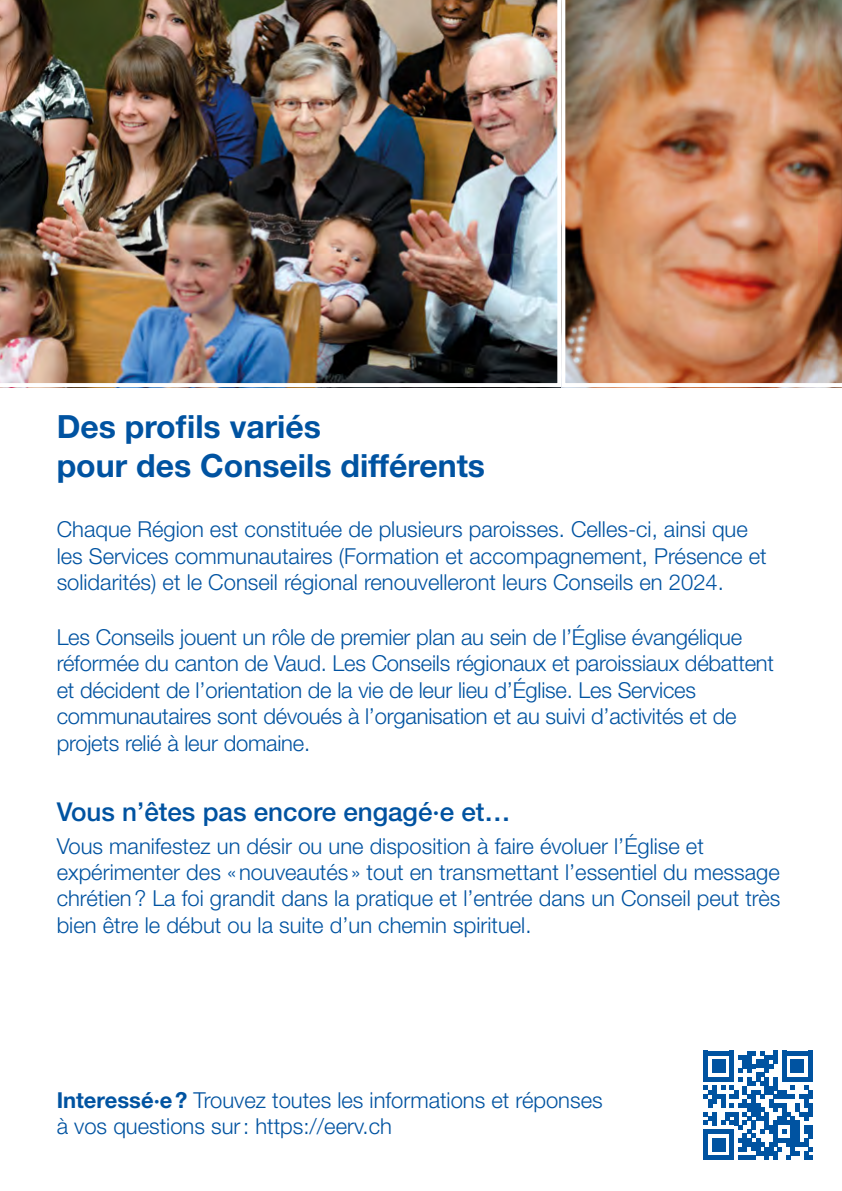
<style>
.page{position:relative;width:842px;height:1191px;background:#fff}
.page>*{position:absolute;margin:0;border:0;box-sizing:border-box;transform-origin:0 0}
.t1{font:700 32px/38.4px "Helvetica Neue LT Std";color:#0053a1}
.t2{font:500 26px "Helvetica Neue LT Std";color:#0053a1}
.t3{font:300 22px/26.4px "Helvetica Neue LT Std";color:#0053a1}
.s1{font-weight:700}
</style>
<div class="page">
<svg style="left:703px;top:1050px;width:110px;height:110px"></svg>
<img style="left:0;top:0;width:558px;height:384px">
<img style="left:561px;top:0;width:281px;height:387px">
<h1 class="t1" style="left:57px;top:407px;width:430px">Des profils variés<br>pour des Conseils différents</h1>
<p class="t3" style="left:57px;top:516px;width:711px">Chaque Région est constituée de plusieurs paroisses. Celles-ci, ainsi que les Services communautaires (Formation et accompagnement, Présence et solidarités) et le Conseil régional renouvelleront leurs Conseils en 2024.</p>
<p class="t3" style="left:57px;top:623px;width:719px">Les Conseils jouent un rôle de premier plan au sein de l’Église évangélique réformée du canton de Vaud. Les Conseils régionaux et paroissiaux débattent et décident de l’orientation de la vie de leur lieu d’Église. Les Services communautaires sont dévoués à l’organisation et au suivi d’activités et de projets relié à leur domaine.</p>
<p class="t2" style="left:57px;top:796px;width:455px">Vous n’êtes pas encore engagé·e et…</p>
<p class="t3" style="left:57px;top:832px;width:725px">Vous manifestez un désir ou une disposition à faire évoluer l’Église et expérimenter des «nouveautés » tout en transmettant l’essentiel du message chrétien? La foi grandit dans la pratique et l’entrée dans un Conseil peut très bien être le début ou la suite d’un chemin spirituel.</p>
<p class="t3" style="left:57px;top:1086px;width:547px"><span class="s1">Interessé·e?</span> Trouvez toutes les informations et réponses à vos questions sur: https://eerv.ch</p>
</div>
